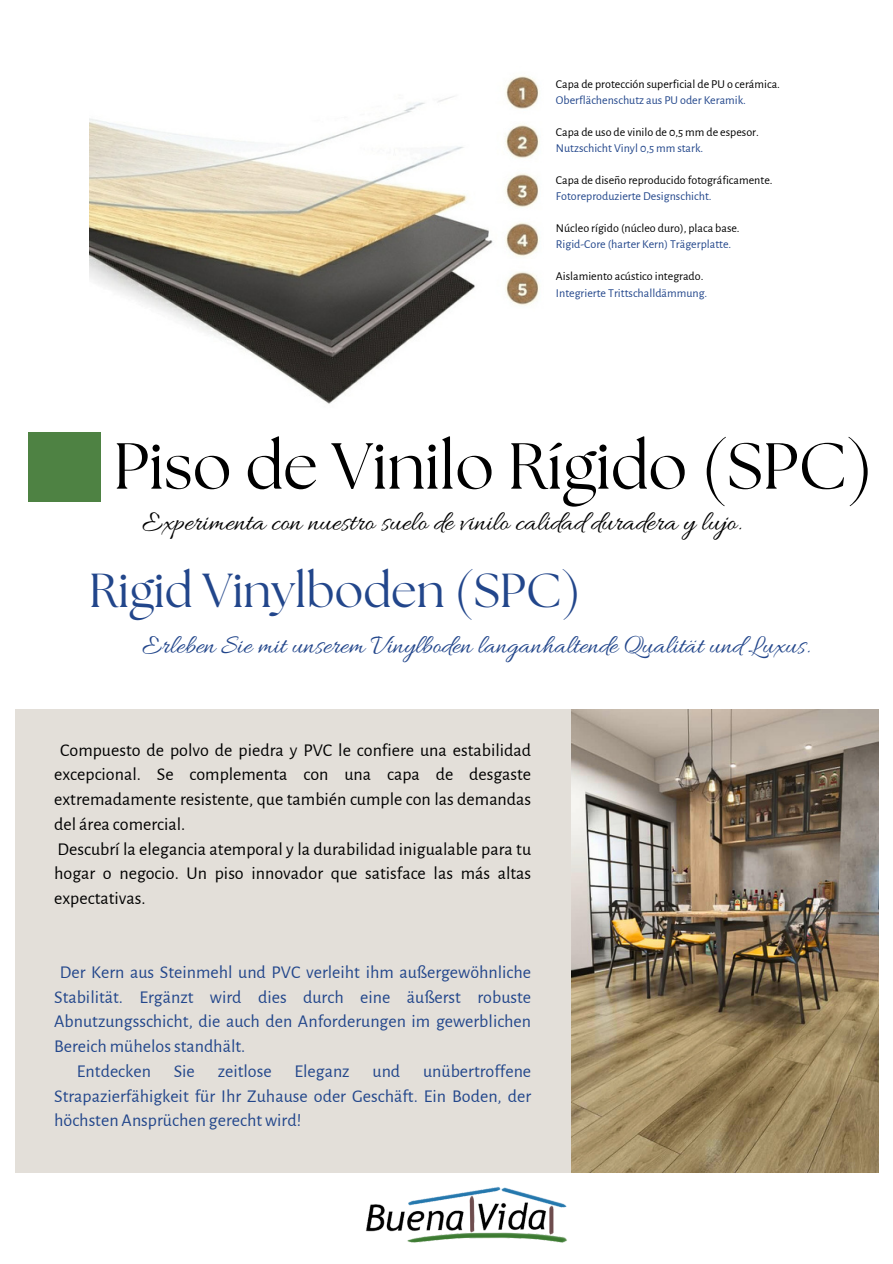
<style>
.page{position:relative;width:893px;height:1264px;background:#fff}
.page>*{position:absolute;margin:0;border:0;box-sizing:border-box;transform-origin:0 0}
.t1{font:64.8px "The Seasons";color:#000}
.t2{font:47.55px "The Seasons";color:#22468b}
.t3{font:28.35px "Allura";color:#000}
.t4{font:27px "Allura";color:#22468b}
.t5{font:18px/24.8px "Alegreya Sans";color:#22468b;text-align:justify}
.t6{font:18px/24.8px "Alegreya Sans";color:#000;text-align:justify}
.t7{font:12px "Alegreya Sans";color:#000}
.t8{font:12px "Alegreya Sans";color:#22468b}
</style>
<div class="page">
<img style="left:571px;top:709px;width:307px;height:463px">
<img style="left:89px;top:76px;width:451px;height:328px">
<div style="left:15px;top:709px;width:556px;height:464px;background:#e3dfd9"></div>
<div style="left:28px;top:432px;width:73px;height:70px;background:#4e8243"></div>
<img style="left:365px;top:1187px;width:202px;height:56px">
<p class="t7" style="left:556px;top:78px;width:225px">Capa de protección superficial de PU o cerámica.</p>
<p class="t8" style="left:556px;top:94px;width:191px">Oberflächenschutz aus PU oder Keramik.</p>
<p class="t7" style="left:556px;top:126px;width:204px">Capa de uso de vinilo de 0,5 mm de espesor.</p>
<p class="t8" style="left:556px;top:143px;width:149px">Nutzschicht Vinyl 0,5 mm stark.</p>
<p class="t7" style="left:556px;top:175px;width:218px">Capa de diseño reproducido fotográficamente.</p>
<p class="t8" style="left:556px;top:191px;width:157px">Fotoreproduzierte Designschicht.</p>
<p class="t7" style="left:556px;top:223px;width:185px">Núcleo rígido (núcleo duro), placa base.</p>
<p class="t8" style="left:556px;top:239px;width:177px">Rigid-Core (harter Kern) Trägerplatte.</p>
<p class="t7" style="left:556px;top:271px;width:149px">Aislamiento acústico integrado.</p>
<p class="t8" style="left:556px;top:287px;width:153px">Integrierte Trittschalldämmung.</p>
<p class="t1" style="left:113px;top:437px;width:760px">Piso de Vinilo Rígido (SPC)</p>
<p class="t3" style="left:142px;top:506px;width:601px">Experimenta con nuestro suelo de vinilo calidad duradera y lujo.</p>
<p class="t2" style="left:89px;top:568px;width:492px">Rigid Vinylboden (SPC)</p>
<p class="t4" style="left:142px;top:630px;width:669px">Erleben Sie mit unserem Vinylboden langanhaltende Qualität und Luxus.</p>
<p class="t6" style="left:54px;top:737px;width:478px;text-indent:6px">Compuesto de polvo de piedra y PVC le confiere una estabilidad excepcional. Se complementa con una capa de desgaste extremadamente resistente, que también cumple con las demandas del área comercial.</p>
<p class="t6" style="left:54px;top:836px;width:478px">Descubrí la elegancia atemporal y la durabilidad inigualable para tu hogar o negocio. Un piso innovador que satisface las más altas expectativas.</p>
<p class="t5" style="left:54px;top:960px;width:478px;text-indent:6px">Der Kern aus Steinmehl und PVC verleiht ihm außergewöhnliche Stabilität. Ergänzt wird dies durch eine äußerst robuste Abnutzungsschicht, die auch den Anforderungen im gewerblichen Bereich mühelos standhält.</p>
<p class="t5" style="left:77px;top:1059px;width:75px">Entdecken</p>
<p class="t5" style="left:174px;top:1059px;width:23px">Sie</p>
<p class="t5" style="left:218px;top:1059px;width:56px">zeitlose</p>
<p class="t5" style="left:294px;top:1059px;width:57px">Eleganz</p>
<p class="t5" style="left:372px;top:1059px;width:29px">und</p>
<p class="t5" style="left:54px;top:1059px;width:478px;text-indent:369px">unübertroffene Strapazierfähigkeit für Ihr Zuhause oder Geschäft. Ein Boden, der höchsten Ansprüchen gerecht wird!</p>
</div>
